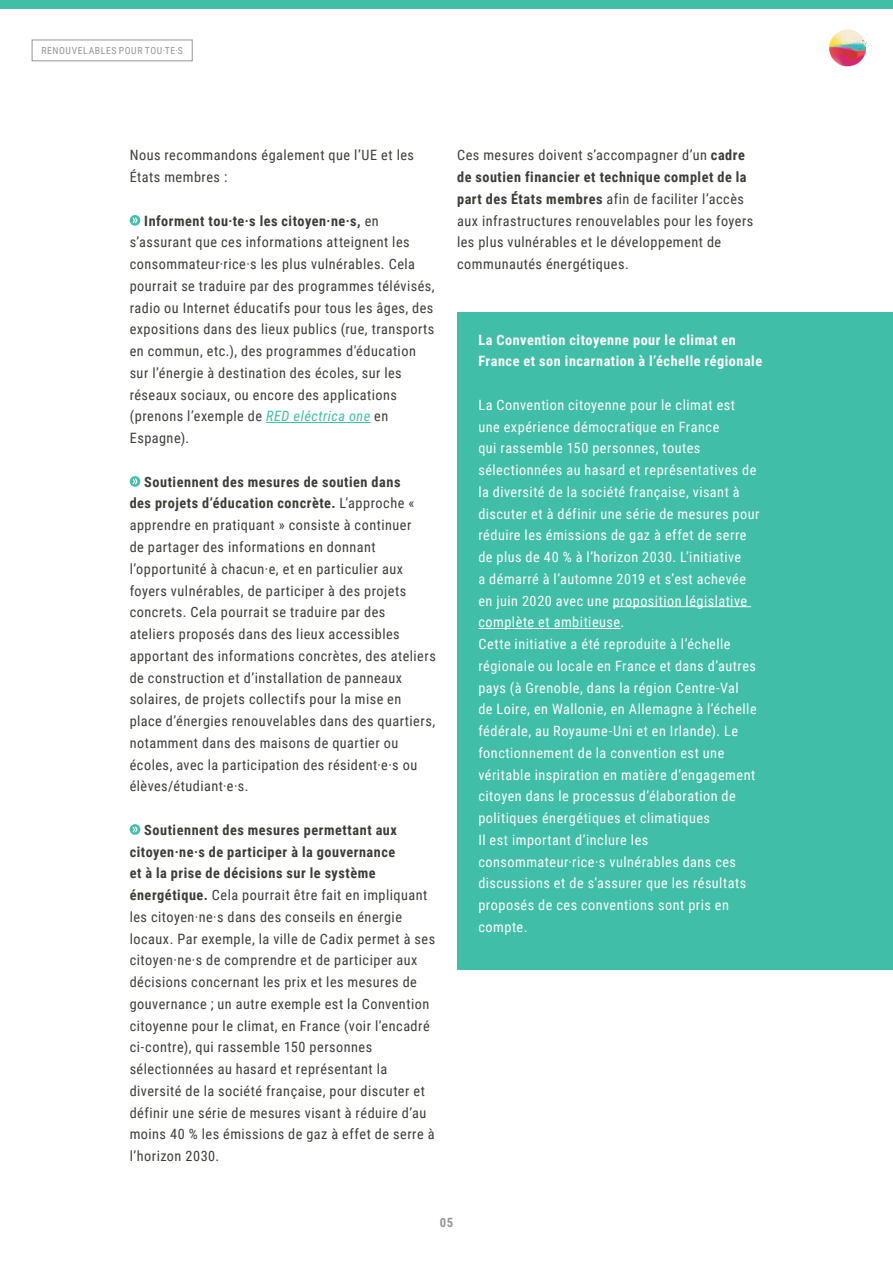
<style>
.page{position:relative;width:893px;height:1263px;background:#fff}
.page>*{position:absolute;margin:0;border:0;box-sizing:border-box;transform-origin:0 0}
.Copytext{font:14.25px/21.8px "Roboto Condensed";letter-spacing:.035em;color:#3e3d39}
.Copytext_Box{font:14.25px/21.8px "Roboto Condensed";letter-spacing:.035em;color:#fff}
.Copytext_Box-2{font:700 14.25px/21.8px "Roboto Condensed";letter-spacing:.035em;color:#fff}
.Seitenzahlen{font:700 12.75px "Roboto Condensed";color:#939598}
.t1{font:9.75px "Roboto Condensed";letter-spacing:.06em;color:#939598}
.s1{font-weight:700}
.s2{font-style:italic;color:#40bea7}
</style>
<div class="page">
<hr style="left:266px;top:422px;width:105px;height:1px;background:#40bea7">
<svg style="left:130px;top:215px;width:10px;height:11px"></svg>
<svg style="left:132px;top:218px;width:6px;height:5px"></svg>
<svg style="left:130px;top:476px;width:10px;height:11px"></svg>
<svg style="left:132px;top:479px;width:6px;height:5px"></svg>
<svg style="left:130px;top:824px;width:10px;height:11px"></svg>
<svg style="left:132px;top:827px;width:6px;height:5px"></svg>
<div style="left:457px;top:313px;width:436px;height:657px;background:#40bea7"></div>
<hr style="left:613px;top:606px;width:138px;height:1px;background:#fff">
<hr style="left:478px;top:628px;width:143px;height:1px;background:#fff">
<svg style="left:829px;top:30px;width:43px;height:36px"></svg>
<svg style="left:32px;top:40px;width:161px;height:21px"></svg>
<div style="left:0;top:0;width:893px;height:9px;background:#40bea7"></div>
<p class="t1" style="left:41px;top:44px;width:143px">RENOUVELABLES POUR TOU·TE·S</p>
<p class="Copytext" style="left:130px;top:144px;width:286px">Nous recommandons également que l’UE et les<br>États membres :</p>
<p class="Copytext" style="left:130px;top:209px;width:306px;text-indent:15px"><span class="s1">Informent tou·te·s les citoyen·ne·s,</span> en s’assurant que ces informations atteignent les consommateur·rice·s les plus vulnérables. Cela pourrait se traduire par des programmes télévisés, radio ou Internet éducatifs pour tous les âges, des expositions dans des lieux publics (rue, transports en commun, etc.), des programmes d’éducation sur l’énergie à destination des écoles, sur les réseaux sociaux, ou encore des applications (prenons l’exemple de <span class="s2">RED eléctrica one</span> en Espagne).</p>
<p class="Copytext" style="left:130px;top:470px;width:308px;text-indent:15px"><span class="s1">Soutiennent des mesures de soutien dans<br>des projets d’éducation concrète.</span> L’approche « apprendre en pratiquant » consiste à continuer<br>de partager des informations en donnant l’opportunité à chacun·e, et en particulier aux foyers vulnérables, de participer à des projets concrets. Cela pourrait se traduire par des<br>ateliers proposés dans des lieux accessibles apportant des informations concrètes, des ateliers de construction et d’installation de panneaux solaires, de projets collectifs pour la mise en place d’énergies renouvelables dans des quartiers, notamment dans des maisons de quartier ou écoles, avec la participation des résident·e·s ou élèves/étudiant·e·s.</p>
<p class="Copytext" style="left:130px;top:818px;width:307px;text-indent:15px"><span class="s1">Soutiennent des mesures permettant aux citoyen·ne·s de participer à la gouvernance<br>et à la prise de décisions sur le système énergétique.</span> Cela pourrait être fait en impliquant les citoyen·ne·s dans des conseils en énergie locaux. Par exemple, la ville de Cadix permet à ses citoyen·ne·s de comprendre et de participer aux décisions concernant les prix et les mesures de gouvernance ; un autre exemple est la Convention citoyenne pour le climat, en France (voir l’encadré ci-contre), qui rassemble 150 personnes sélectionnées au hasard et représentant la diversité de la société française, pour discuter et définir une série de mesures visant à réduire d’au moins 40 % les émissions de gaz à effet de serre à l’horizon 2030.</p>
<p class="Copytext" style="left:457px;top:144px;width:298px">Ces mesures doivent s’accompagner d’un <span class="s1">cadre de soutien financier et technique complet de la part des États membres</span> afin de faciliter l’accès aux infrastructures renouvelables pour les foyers les plus vulnérables et le développement de communautés énergétiques.</p>
<p class="Copytext_Box-2" style="left:478px;top:328px;width:285px">La Convention citoyenne pour le climat en<br>France et son incarnation à l’échelle régionale</p>
<p class="Copytext_Box" style="left:478px;top:393px;width:283px">La Convention citoyenne pour le climat est une expérience démocratique en France<br>qui rassemble 150 personnes, toutes sélectionnées au hasard et représentatives de la diversité de la société française, visant à discuter et à définir une série de mesures pour réduire les émissions de gaz à effet de serre de plus de 40 % à l’horizon 2030. L’initiative<br>a démarré à l’automne 2019 et s’est achevée en juin 2020 avec une proposition législative complète et ambitieuse.</p>
<p class="Copytext_Box" style="left:478px;top:633px;width:280px">Cette initiative a été reproduite à l’échelle régionale ou locale en France et dans d’autres pays (à Grenoble, dans la région Centre-Val<br>de Loire, en Wallonie, en Allemagne à l’échelle fédérale, au Royaume-Uni et en Irlande). Le fonctionnement de la convention est une véritable inspiration en matière d’engagement citoyen dans le processus d’élaboration de politiques énergétiques et climatiques</p>
<p class="Copytext_Box" style="left:478px;top:828px;width:269px">Il est important d’inclure les consommateur·rice·s vulnérables dans ces discussions et de s’assurer que les résultats proposés de ces conventions sont pris en compte.</p>
<p class="Seitenzahlen" style="left:440px;top:1214px;width:15px">05</p>
</div>
